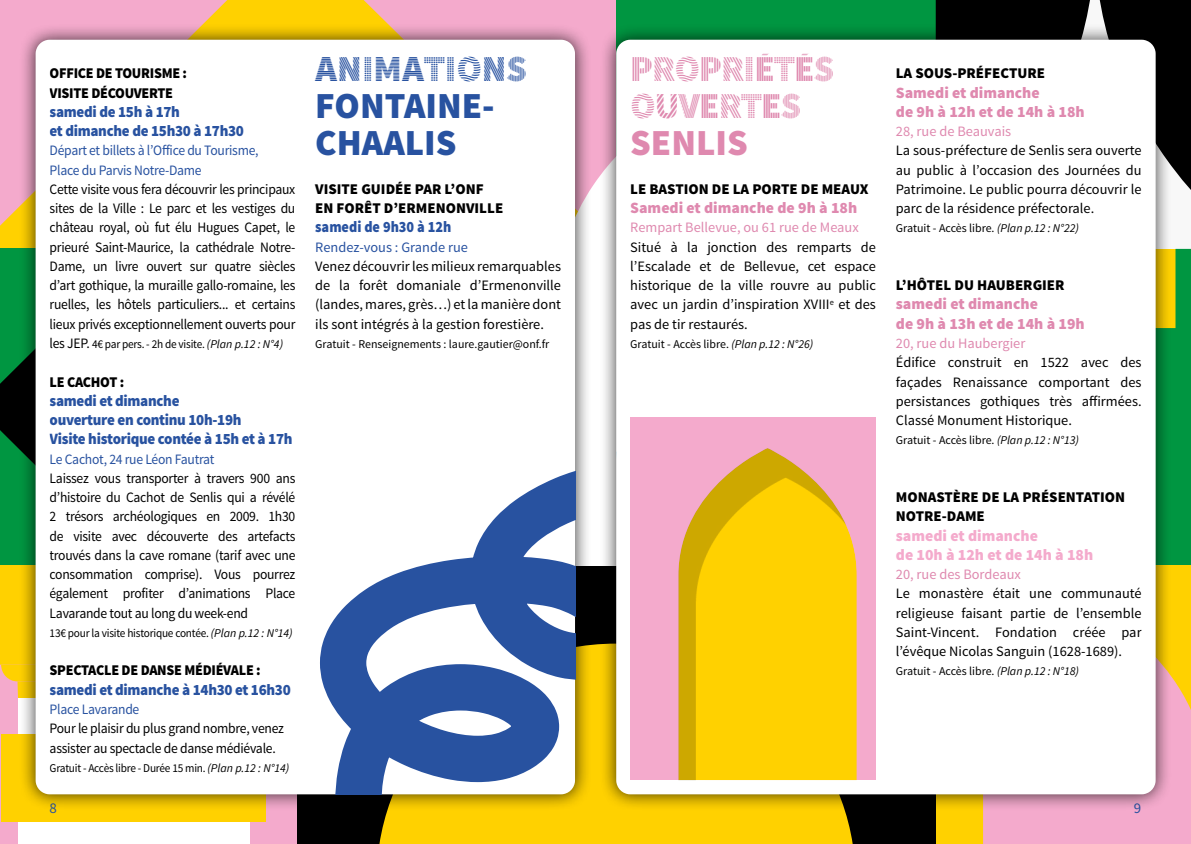
<style>
.page{position:relative;width:1191px;height:844px;background:#fff}
.page>*{position:absolute;margin:0;border:0;box-sizing:border-box;transform-origin:0 0}
.t1{font:36.75px "Source Sans Pro DISPLAY";letter-spacing:-.02em;color:#df89af}
.t2{font:900 36.75px "Source Sans Pro";color:#2852a0}
.t3{font:36.75px "Source Sans Pro DISPLAY";color:#2852a0}
.t4{font:900 36.75px "Source Sans Pro";color:#df89af}
.t5{font:900 15.75px "Source Sans Pro";letter-spacing:-.02em;color:#2852a0;scale:.95 1}
.t6{font:900 15.75px "Source Sans Pro";color:#df89af}
.t7{font:900 15.75px "Source Sans Pro";color:#f4aacc}
.t8{font:900 15.75px "Source Sans Pro";color:#2852a0;scale:.9 1}
.t9{font:900 14.88px "Source Sans Pro";color:#000}
.t10{font:900 14.88px "Source Sans Pro";letter-spacing:-.02em;color:#000;scale:.95 1}
.t11{font:14.88px "Source Sans Pro";color:#2852a0}
.t12{font:14.35px/19.2px "Source Sans Pro";letter-spacing:-.01em;color:#000;text-align:justify}
.t13{font:14.35px/19.2px "Source Sans Pro";letter-spacing:-.01em;color:#000;text-align:justify;scale:.95 1}
.t14{font:14.35px "Source Sans Pro";letter-spacing:-.02em;color:#2852a0;scale:.95 1}
.t15{font:14.35px "Source Sans Pro";color:#df89af}
.t16{font:14.35px "Source Sans Pro";color:#2852a0}
.t17{font:11.9px "Source Sans Pro";letter-spacing:-.01em;color:#000}
.t18{font:11.9px "Source Sans Pro";letter-spacing:-.01em;color:#000;scale:.95 1}
.s1{font-size:14.35px}
.s2{font-style:italic}
.s3{color:#2852a0}
</style>
<div class="page">
<div style="left:616px;top:0;width:319px;height:249px;background:#009641"></div>
<svg style="left:0;top:0;width:616px;height:249px;background:#f6b4a3"></svg>
<div style="left:1172px;top:249px;width:19px;height:316px;background:#009641"></div>
<div style="left:935px;top:565px;width:256px;height:278px;background:#ffd100"></div>
<div style="left:983px;top:677px;width:208px;height:166px;background:#f4aacc"></div>
<div style="left:935px;top:0;width:256px;height:190px;background:#000"></div>
<svg style="left:0;top:249px;width:19px;height:316px;background:#073"></svg>
<div style="left:296px;top:565px;width:639px;height:278px;background:#000"></div>
<div style="left:379px;top:644px;width:474px;height:199px;background:#ffd100"></div>
<div style="left:0;top:565px;width:296px;height:278px;background:#f4aacc"></div>
<div style="left:0;top:565px;width:296px;height:99px;background:#ffd100"></div>
<svg style="left:1px;top:664px;width:18px;height:17px"></svg>
<div style="left:18px;top:821px;width:231px;height:22px;background:#fff"></div>
<div style="left:1px;top:733px;width:264px;height:88px;background:#ffd100"></div>
<div style="left:19px;top:23px;width:572px;height:787px;background:#000;opacity:.75"></div>
<div style="left:43px;top:47px;width:525px;height:740px;background:#fff;border-radius:7px"></div>
<div style="left:36px;top:40px;width:539px;height:754px;border:14px solid #fff;border-radius:7px"></div>
<div style="left:600px;top:23px;width:572px;height:787px;background:#000;opacity:.75"></div>
<div style="left:623px;top:47px;width:525px;height:740px;background:#fff;border-radius:7px"></div>
<div style="left:616px;top:40px;width:539px;height:754px;border:14px solid #fff;border-radius:7px"></div>
<svg style="left:320px;top:465px;width:255px;height:329px"></svg>
<div style="left:630px;top:417px;width:246px;height:363px;background:#f4aacc"></div>
<div style="left:661px;top:435px;width:210px;height:345px;background:#000;opacity:.2"></div>
<p class="t10" style="left:50px;top:64px;width:146px">OFFICE DE TOURISME :</p>
<p class="t10" style="left:50px;top:83px;width:131px">VISITE DÉCOUVERTE</p>
<p class="t5" style="left:50px;top:101px;width:139px">samedi de 15h à 17h</p>
<p class="t5" style="left:50px;top:120px;width:206px">et dimanche de 15h30 à 17h30</p>
<p class="t14" style="left:50px;top:142px;width:221px">Départ et billets à l’Office du Tourisme,</p>
<p class="t14" style="left:50px;top:161px;width:162px">Place du Parvis Notre-Dame</p>
<p class="t13" style="left:50px;top:180px;width:260px">Cette visite vous fera découvrir les principaux sites de la Ville : Le parc et les vestiges du château royal, où fut élu Hugues Capet, le prieuré Saint-Maurice, la cathédrale Notre-Dame, un livre ouvert sur quatre siècles d’art gothique, la muraille gallo-romaine, les ruelles, les hôtels particuliers... et certains lieux privés exceptionnellement ouverts pour</p>
<p class="t18" style="left:50px;top:336px;width:247px"><span class="s1">les JEP.</span> 4€ par pers. - 2h de visite. <span class="s2">(Plan p.12 : N°4)</span></p>
<p class="t10" style="left:50px;top:372px;width:80px">LE CACHOT :</p>
<p class="t5" style="left:50px;top:390px;width:138px">samedi et dimanche</p>
<p class="t5" style="left:50px;top:409px;width:203px">ouverture en continu 10h-19h</p>
<p class="t5" style="left:50px;top:428px;width:257px">Visite historique contée à 15h et à 17h</p>
<p class="t14" style="left:50px;top:450px;width:175px">Le Cachot, 24 rue Léon Fautrat</p>
<p class="t13" style="left:50px;top:468px;width:260px">Laissez vous transporter à travers 900 ans d’histoire du Cachot de Senlis qui a révélé 2 trésors archéologiques en 2009. 1h30 de visite avec découverte des artefacts trouvés dans la cave romane (tarif avec une consommation comprise). Vous pourrez également profiter d’animations Place Lavarande tout au long du week-end</p>
<p class="t18" style="left:50px;top:625px;width:257px">13€ pour la visite historique contée. <span class="s2">(Plan p.12 : N°14)</span></p>
<p class="t10" style="left:50px;top:660px;width:224px">SPECTACLE DE DANSE MÉDIÉVALE :</p>
<p class="t5" style="left:50px;top:679px;width:255px">samedi et dimanche à 14h30 et 16h30</p>
<p class="t13" style="left:50px;top:699px;width:248px;text-align:left"><span class="s3">Place Lavarande<br></span>Pour le plaisir du plus grand nombre, venez assister au spectacle de danse médiévale.</p>
<p class="t18" style="left:50px;top:760px;width:254px">Gratuit - Accès libre - Durée 15 min. <span class="s2">(Plan p.12 : N°14)</span></p>
<p class="t3" style="left:315px;top:50px;width:214px">ANIMATIONS</p>
<p class="t2" style="left:315px;top:82px;width:181px">FONTAINE-</p>
<p class="t2" style="left:315px;top:119px;width:143px">CHAALIS</p>
<p class="t9" style="left:315px;top:179px;width:170px">VISITE GUIDÉE PAR L’ONF</p>
<p class="t9" style="left:315px;top:198px;width:189px">EN FORÊT D’ERMENONVILLE</p>
<p class="t8" style="left:315px;top:217px;width:153px">samedi de 9h30 à 12h</p>
<p class="t16" style="left:315px;top:238px;width:154px">Rendez-vous : Grande rue</p>
<p class="t12" style="left:315px;top:257px;width:247px">Venez découvrir les milieux remarquables de la forêt domaniale d’Ermenonville (landes, mares, grès…) et la manière dont ils sont intégrés à la gestion forestière.</p>
<p class="t17" style="left:315px;top:336px;width:235px">Gratuit - Renseignements : laure.gautier@onf.fr</p>
<p class="t1" style="left:630px;top:50px;width:206px">PROPRIÉTÉS</p>
<p class="t1" style="left:630px;top:87px;width:173px">OUVERTES</p>
<p class="t4" style="left:630px;top:119px;width:119px">SENLIS</p>
<p class="t9" style="left:630px;top:179px;width:240px">LE BASTION DE LA PORTE DE MEAUX</p>
<p class="t6" style="left:630px;top:197px;width:228px">Samedi et dimanche de 9h à 18h</p>
<p class="t15" style="left:630px;top:219px;width:230px">Rempart Bellevue, ou 61 rue de Meaux</p>
<p class="t12" style="left:630px;top:237px;width:247px">Situé à la jonction des remparts de l’Escalade et de Bellevue, cet espace historique de la ville rouvre au public avec un jardin d’inspiration XVIII<sup>e</sup> et des pas de tir restaurés.</p>
<p class="t17" style="left:630px;top:336px;width:184px">Gratuit - Accès libre. <span class="s2">(Plan p.12 : N°26)</span></p>
<p class="t9" style="left:896px;top:64px;width:151px">LA SOUS-PRÉFECTURE</p>
<p class="t6" style="left:896px;top:82px;width:145px">Samedi et dimanche</p>
<p class="t6" style="left:896px;top:101px;width:190px">de 9h à 12h et de 14h à 18h</p>
<p class="t15" style="left:896px;top:122px;width:117px">28, rue de Beauvais</p>
<p class="t12" style="left:896px;top:141px;width:247px">La sous-préfecture de Senlis sera ouverte au public à l’occasion des Journées du Patrimoine. Le public pourra découvrir le parc de la résidence préfectorale.</p>
<p class="t17" style="left:896px;top:221px;width:184px">Gratuit - Accès libre. <span class="s2">(Plan p.12 : N°22)</span></p>
<p class="t9" style="left:896px;top:275px;width:170px">L’HÔTEL DU HAUBERGIER</p>
<p class="t6" style="left:896px;top:294px;width:144px">samedi et dimanche</p>
<p class="t6" style="left:896px;top:313px;width:190px">de 9h à 13h et de 14h à 19h</p>
<p class="t15" style="left:896px;top:334px;width:131px">20, rue du Haubergier</p>
<p class="t12" style="left:896px;top:353px;width:247px">Édifice construit en 1522 avec des façades Renaissance comportant des persistances gothiques très affirmées.<br>Classé Monument Historique.</p>
<p class="t17" style="left:896px;top:433px;width:184px">Gratuit - Accès libre. <span class="s2">(Plan p.12 : N°13)</span></p>
<p class="t9" style="left:896px;top:487px;width:231px">MONASTÈRE DE LA PRÉSENTATION</p>
<p class="t9" style="left:896px;top:506px;width:90px">NOTRE-DAME</p>
<p class="t7" style="left:896px;top:525px;width:144px">samedi et dimanche</p>
<p class="t7" style="left:896px;top:544px;width:199px">de 10h à 12h et de 14h à 18h</p>
<p class="t15" style="left:896px;top:565px;width:127px">20, rue des Bordeaux</p>
<p class="t12" style="left:896px;top:584px;width:247px">Le monastère était une communauté religieuse faisant partie de l’ensemble Saint-Vincent. Fondation créée par l’évêque Nicolas Sanguin (1628-1689).</p>
<p class="t17" style="left:896px;top:664px;width:184px">Gratuit - Accès libre. <span class="s2">(Plan p.12 : N°18)</span></p>
<p class="t11" style="left:50px;top:798px;width:9px">8</p>
<p class="t11" style="left:1134px;top:798px;width:9px">9</p>
</div>
